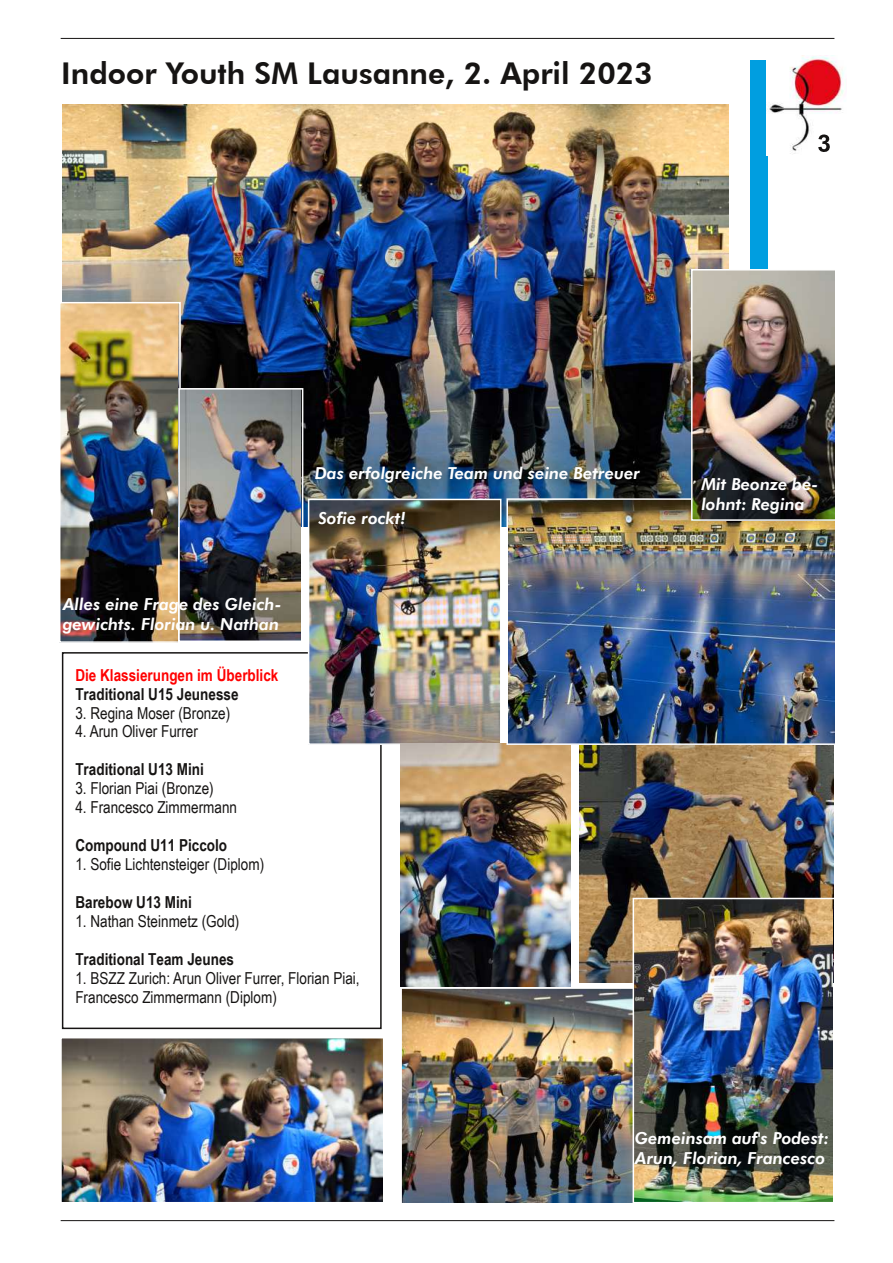
<style>
.page{position:relative;width:893px;height:1263px;background:#fff}
.page>*{position:absolute;margin:0;border:0;box-sizing:border-box;transform-origin:0 0}
.t1{font:800 30px "Futura BT";color:#161413}
.t2{font:16.5px/18.9px "Arial Narrow";color:#161413}
.t3{font:italic 800 16.5px/20.1px "Futura BT";color:#fff}
.t4{font:700 16.5px "Arial Narrow";color:#161413}
.t5{font:700 16.5px "Arial Narrow";color:#f00}
</style>
<div class="page">
<div style="left:750px;top:60px;width:17px;height:1143px;background:#009ee0"></div>
<hr style="left:61px;top:38px;width:773px;height:1px;background:#161413">
<hr style="left:61px;top:1220px;width:773px;height:1px;background:#161413">
<img style="left:769px;top:55px;width:75px;height:99px">
<svg style="left:818px;top:135px;width:12px;height:17px"></svg>
<div style="left:62px;top:652px;width:320px;height:377px;border:1px solid #161413"></div>
<img style="left:62px;top:105px;width:667px;height:421px">
<img style="left:402px;top:989px;width:231px;height:213px">
<div style="left:400px;top:987px;width:323px;height:221px;border:1px solid #fff"></div>
<img style="left:310px;top:501px;width:189px;height:242px">
<div style="left:308px;top:499px;width:193px;height:246px;border:1px solid #fff"></div>
<img style="left:61px;top:304px;width:116px;height:337px">
<div style="left:59px;top:302px;width:122px;height:341px;border:1px solid #fff"></div>
<img style="left:401px;top:744px;width:169px;height:242px">
<img style="left:580px;top:745px;width:253px;height:238px">
<img style="left:508px;top:500px;width:326px;height:243px">
<div style="left:506px;top:498px;width:335px;height:247px;border:1px solid #fff"></div>
<img style="left:635px;top:900px;width:197px;height:301px">
<div style="left:633px;top:898px;width:203px;height:305px;border:1px solid #fff"></div>
<img style="left:180px;top:390px;width:120px;height:250px">
<div style="left:178px;top:388px;width:125px;height:254px;border:1px solid #fff"></div>
<img style="left:693px;top:271px;width:141px;height:248px">
<div style="left:691px;top:269px;width:152px;height:252px;border:1px solid #fff"></div>
<img style="left:62px;top:1039px;width:320px;height:162px">
<div style="left:60px;top:1037px;width:326px;height:166px;border:1px solid #fff"></div>
<h1 class="t1" style="left:61px;top:61px;width:593px">Indoor Youth SM Lausanne, 2. April 2023</h1>
<p class="t3" style="left:315px;top:463px;width:327px">Das erfolgreiche Team und seine Betreuer</p>
<p class="t3" style="left:63px;top:593px;width:220px">Alles eine Frage des Gleich&shy;gewichts. Florian u. Nathan</p>
<p class="t3" style="left:318px;top:508px;width:89px">Sofie rockt!</p>
<p class="t5" style="left:75px;top:669px;width:205px">Die Klassierungen im Überblick</p>
<p class="t4" style="left:75px;top:687px;width:165px">Traditional U15 Jeunesse</p>
<p class="t2" style="left:75px;top:705px;width:156px">3. Regina Moser (Bronze)</p>
<p class="t2" style="left:75px;top:724px;width:124px">4. Arun Oliver Furrer</p>
<p class="t4" style="left:75px;top:763px;width:130px">Traditional U13 Mini</p>
<p class="t2" style="left:75px;top:780px;width:140px">3. Florian Piai (Bronze)</p>
<p class="t2" style="left:75px;top:799px;width:163px">4. Francesco Zimmermann</p>
<p class="t4" style="left:75px;top:839px;width:153px">Compound U11 Piccolo</p>
<p class="t2" style="left:75px;top:856px;width:190px">1. Sofie Lichtensteiger (Diplom)</p>
<p class="t4" style="left:75px;top:896px;width:118px">Barebow U13 Mini</p>
<p class="t2" style="left:75px;top:913px;width:165px">1. Nathan Steinmetz (Gold)</p>
<p class="t4" style="left:75px;top:953px;width:160px">Traditional Team Jeunes</p>
<p class="t2" style="left:75px;top:970px;width:286px">1. BSZZ Zurich: Arun Oliver Furrer, Florian Piai,<br>Francesco Zimmermann (Diplom)</p>
<p class="t3" style="left:701px;top:474px;width:119px">Mit Beonze be&shy;lohnt: Regina</p>
<p class="t3" style="left:635px;top:1128px;width:196px">Gemeinsam auf's Podest:<br>Arun, Florian, Francesco</p>
</div>
